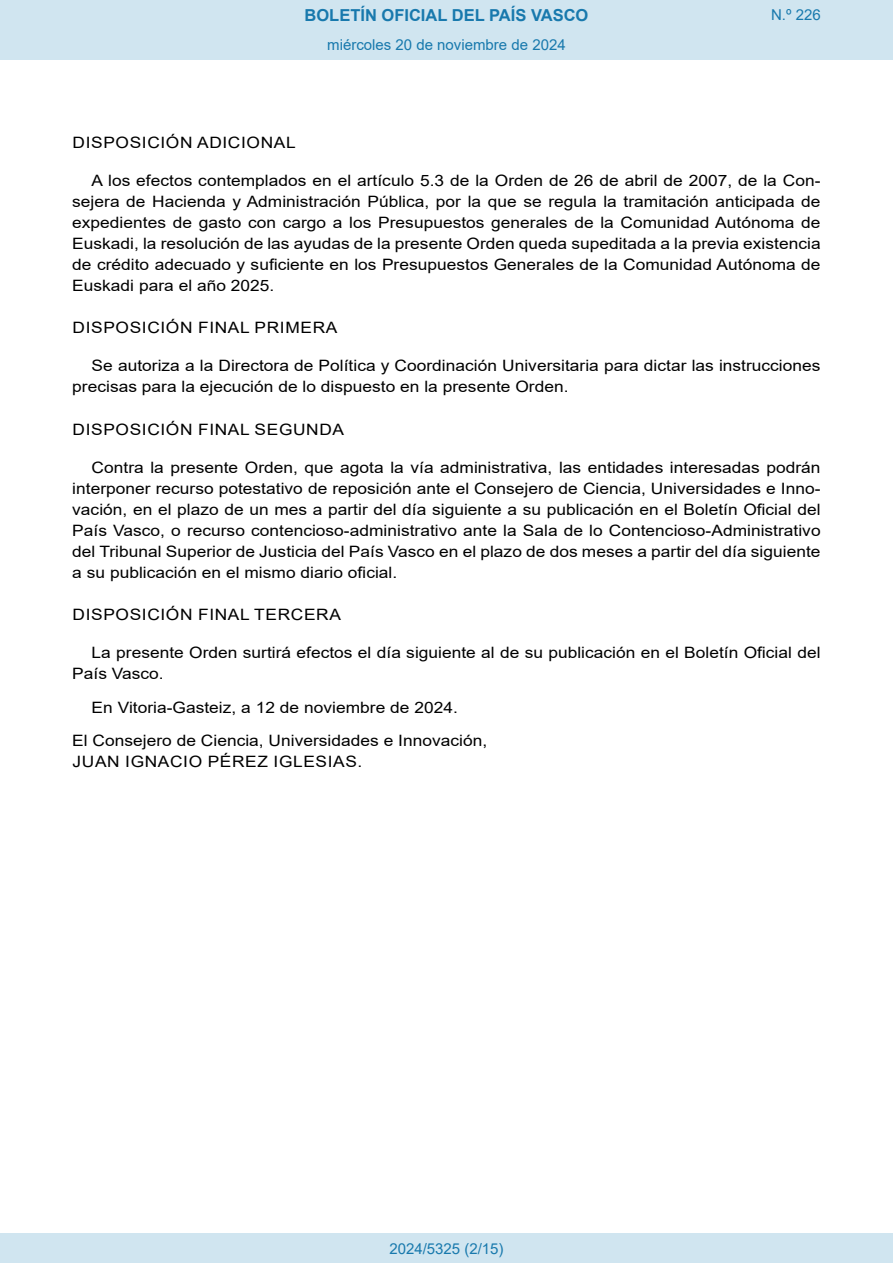
<style>
.page{position:relative;width:893px;height:1263px;background:#fff}
.page>*{position:absolute;margin:0;border:0;box-sizing:border-box;transform-origin:0 0}
.t1{font:700 16.5px "Arial";color:#1879ad}
.BOPVDetalle{font:15.6px/21px "Arial";color:#000;text-align:justify;scale:1.11 1}
.BOPVDisposicion{font:15.6px "Arial";letter-spacing:.035em;color:#000;scale:1.11 1}
.BOPVFirmaPuesto{font:15.6px "Arial";color:#000;scale:1.11 1}
.BOPVFirmaLugFec{font:15.6px "Arial";color:#000;scale:1.11 1}
.BOPVFirmaNombre{font:15.6px "Arial";letter-spacing:.035em;color:#000;scale:1.11 1}
.Paginacion_Centro{font:15px "Arial";color:#1879ad}
</style>
<div class="page">
<div style="left:0;top:0;width:893px;height:60px;background:#d0e5f0"></div>
<div style="left:0;top:1233px;width:893px;height:30px;background:#d0e5f0"></div>
<p class="t1" style="left:305px;top:3px;width:285px">BOLETÍN OFICIAL DEL PAÍS VASCO</p>
<p class="Paginacion_Centro" style="left:327px;top:35px;width:240px">miércoles 20 de noviembre de 2024</p>
<p class="Paginacion_Centro" style="left:771px;top:5px;width:51px">N.º 226</p>
<p class="BOPVDisposicion" style="left:73px;top:132px;width:202px">DISPOSICIÓN ADICIONAL</p>
<p class="BOPVDetalle" style="left:72px;top:170px;width:676px;text-indent:19px">A los efectos contemplados en el artículo 5.3 de la Orden de 26 de abril de 2007, de la Con&shy;sejera de Hacienda y Administración Pública, por la que se regula la tramitación anticipada de expedientes de gasto con cargo a los Presupuestos generales de la Comunidad Autónoma de Euskadi, la resolución de las ayudas de la presente Orden queda supeditada a la previa existencia de crédito adecuado y suficiente en los Presupuestos Generales de la Comunidad Autónoma de Euskadi para el año 2025.</p>
<p class="BOPVDisposicion" style="left:73px;top:317px;width:240px">DISPOSICIÓN FINAL PRIMERA</p>
<p class="BOPVDetalle" style="left:72px;top:355px;width:676px;text-indent:19px">Se autoriza a la Directora de Política y Coordinación Universitaria para dictar las instrucciones precisas para la ejecución de lo dispuesto en la presente Orden.</p>
<p class="BOPVDisposicion" style="left:73px;top:418px;width:246px">DISPOSICIÓN FINAL SEGUNDA</p>
<p class="BOPVDetalle" style="left:72px;top:457px;width:676px;text-indent:19px">Contra la presente Orden, que agota la vía administrativa, las entidades interesadas podrán interponer recurso potestativo de reposición ante el Consejero de Ciencia, Universidades e Inno&shy;vación, en el plazo de un mes a partir del día siguiente a su publicación en el Boletín Oficial del País Vasco, o recurso contencioso-administrativo ante la Sala de lo Contencioso-Administrativo del Tribunal Superior de Justicia del País Vasco en el plazo de dos meses a partir del día siguiente a su publicación en el mismo diario oficial.</p>
<p class="BOPVDisposicion" style="left:73px;top:604px;width:243px">DISPOSICIÓN FINAL TERCERA</p>
<p class="BOPVDetalle" style="left:72px;top:642px;width:676px;text-indent:19px">La presente Orden surtirá efectos el día siguiente al de su publicación en el Boletín Oficial del<br>País Vasco.</p>
<p class="BOPVFirmaLugFec" style="left:92px;top:696px;width:331px">En Vitoria-Gasteiz, a 12 de noviembre de 2024.</p>
<p class="BOPVFirmaPuesto" style="left:72px;top:730px;width:375px">El Consejero de Ciencia, Universidades e Innovación,</p>
<p class="BOPVFirmaNombre" style="left:73px;top:751px;width:262px">JUAN IGNACIO PÉREZ IGLESIAS.</p>
<p class="Paginacion_Centro" style="left:389px;top:1238px;width:116px">2024/5325 (2/15)</p>
</div>
